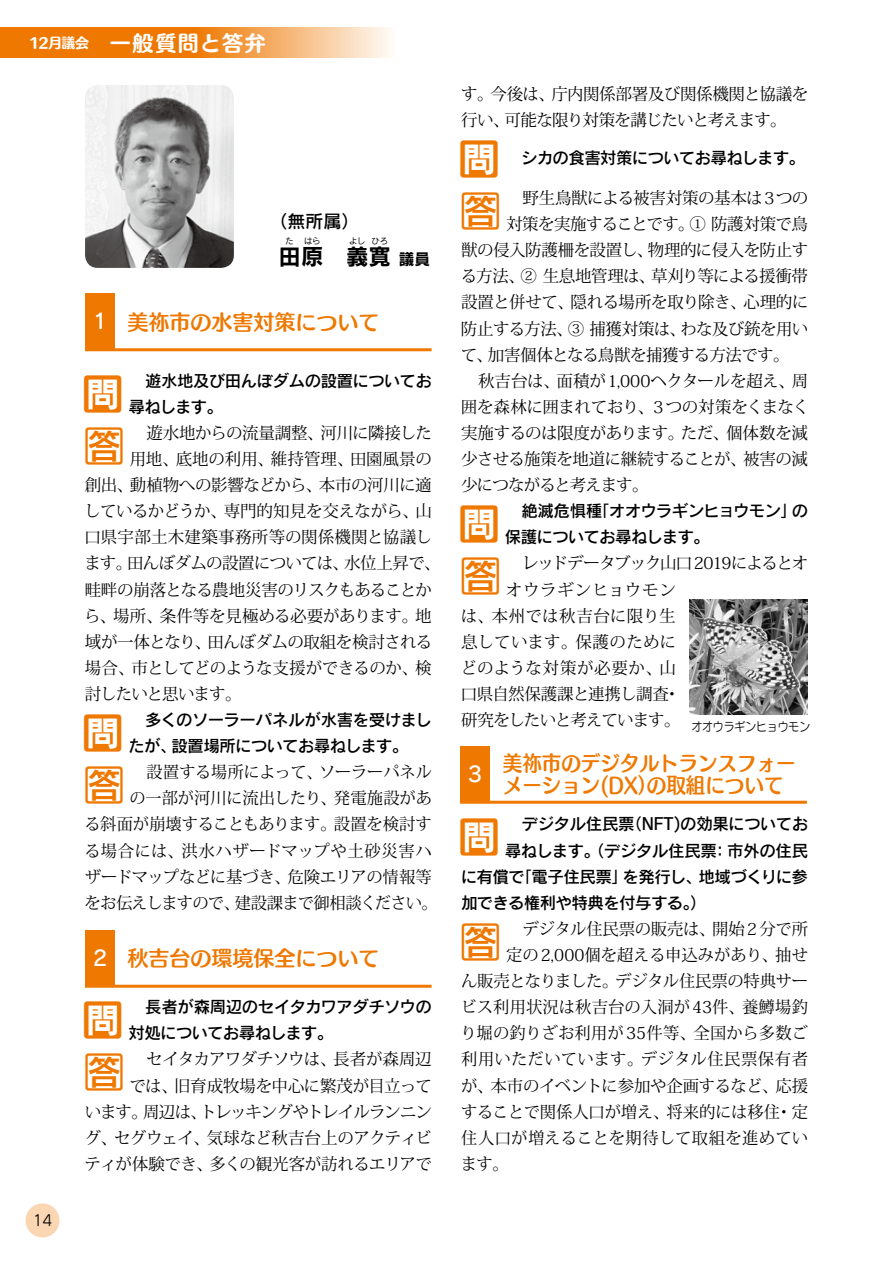
<style>
.page{position:relative;width:893px;height:1263px;background:#fff}
.page>*{position:absolute;margin:0;border:0;box-sizing:border-box;transform-origin:0 0}
.t1{font:42.6px "Rodin Pro DB";color:#ee7800}
.t2{font:22.5px "Rodin Pro B";color:#000}
.t3{font:21px/22.5px "Humming Std B";color:#ee7800;scale:.93 1}
.t4{font:21px "Humming Std B";color:#ee7800}
.t5{font:21px "Humming Std E";letter-spacing:.08em;color:#fff}
.t6{font:21px "Rodin Pro DB";color:#fff}
.t7{font:18px "Rodin Pro DB";color:#000}
.t8{font:16.5px/26.1px "Koz Min Pro";letter-spacing:-.02em;color:#000;text-align:right}
.t9{font:16.5px/26.1px "Rodin Pro DB";letter-spacing:-.04em;color:#000}
.t10{font:16.5px "Koz Min Pro";letter-spacing:.01em;color:#000}
.t11{font:16.5px "Koz Min Pro";letter-spacing:-.05em;color:#000}
.t12{font:16.5px "Koz Min Pro";letter-spacing:-.06em;color:#000}
.t13{font:16.5px "Koz Min Pro";color:#000}
.t14{font:16.5px "Koz Min Pro";letter-spacing:.035em;color:#000}
.t15{font:16.5px "Koz Min Pro";letter-spacing:.015em;color:#000}
.t16{font:16.5px "Koz Min Pro";letter-spacing:-.04em;color:#000}
.t17{font:16.5px "Koz Min Pro";letter-spacing:.005em;color:#000}
.t18{font:16.5px "Koz Min Pro";letter-spacing:.02em;color:#000}
.t19{font:16.5px "Koz Min Pro";letter-spacing:-.055em;color:#000}
.t20{font:16.5px "Koz Min Pro";letter-spacing:.04em;color:#000}
.t21{font:15.75px "Rodin Pro B";color:#000}
.t22{font:15px "Seurat Pro M";color:#000}
.t23{font:12px "Seurat Pro M";color:#000;scale:.9 1}
.t24{font:8.25px "Rodin Pro B";color:#000}
.s1{font-size:13.8px}
.s2{font-family:"Rodin Pro DB";color:#fff}
</style>
<div class="page">
<div style="left:26px;top:1203px;width:34px;height:34px;background:#fad6b3;border-radius:50%"></div>
<svg style="left:0;top:28px;width:390px;height:29px;background:#f2983d"></svg>
<div style="left:85px;top:293px;width:30px;height:57px;background:#ee7800"></div>
<hr style="left:85px;top:348px;width:347px;height:3px;background:#ee7800">
<div style="left:85px;top:930px;width:30px;height:56px;background:#ee7800"></div>
<hr style="left:85px;top:985px;width:347px;height:3px;background:#ee7800">
<div style="left:460px;top:746px;width:30px;height:56px;background:#ee7800"></div>
<hr style="left:460px;top:801px;width:347px;height:3px;background:#ee7800">
<img style="left:85px;top:85px;width:149px;height:183px">
<img style="left:689px;top:599px;width:119px;height:115px">
<p class="t5" style="left:29px;top:27px;width:238px"><span class="s1">12月議会</span>　一般質問と答弁</p>
<p class="t7" style="left:270px;top:209px;width:91px">（無所属）</p>
<h2 class="t2" style="left:279px;top:242px;width:46px">田原</h2>
<p class="t24" style="left:286px;top:236px;width:10px">た</p>
<p class="t24" style="left:304px;top:236px;width:18px">はら</p>
<p class="t24" style="left:349px;top:236px;width:18px">よし</p>
<p class="t24" style="left:372px;top:236px;width:18px">ひろ</p>
<h2 class="t2" style="left:346px;top:242px;width:47px">義寛</h2>
<p class="t21" style="left:399px;top:248px;width:33px">議員</p>
<p class="t4" style="left:93px;top:306px;width:288px"><span class="s2">1</span> 美祢市の水害対策について</p>
<h1 class="t1" style="left:82px;top:365px;width:44px">問</h1>
<p class="t9" style="left:128px;top:367px;width:305px">　遊水地及び田んぼダムの設置についてお尋ねします。</p>
<h1 class="t1" style="left:83px;top:417px;width:44px">答</h1>
<p class="t8" style="left:130px;top:419px;width:304px">　遊水地からの流量調整、河川に隣接した</p>
<p class="t13" style="left:130px;top:447px;width:304px">用地、底地の利用、維持管理、田園風景の</p>
<p class="t8" style="left:85px;top:471px;width:348px">創出、動植物への影響などから、本市の河川に適</p>
<p class="t8" style="left:84px;top:497px;width:349px">しているかどうか、専門的知見を交えながら、山</p>
<p class="t10" style="left:84px;top:526px;width:349px">口県宇部土木建築事務所等の関係機関と協議し</p>
<p class="t16" style="left:84px;top:552px;width:358px">ます。田んぼダムの設置については、水位上昇で、</p>
<p class="t11" style="left:85px;top:578px;width:349px">畦畔の崩落となる農地災害のリスクもあることか</p>
<p class="t8" style="left:84px;top:602px;width:349px">ら、場所、条件等を見極める必要があります。地</p>
<p class="t8" style="left:85px;top:628px;width:349px">域が一体となり、田んぼダムの取組を検討される</p>
<p class="t8" style="left:85px;top:654px;width:348px">場合、市としてどのような支援ができるのか、検</p>
<p class="t12" style="left:85px;top:682px;width:158px">討したいと思います。</p>
<h1 class="t1" style="left:82px;top:705px;width:44px">問</h1>
<p class="t9" style="left:128px;top:706px;width:305px">　多くのソーラーパネルが水害を受けましたが、設置場所についてお尋ねします。</p>
<h1 class="t1" style="left:83px;top:757px;width:44px">答</h1>
<p class="t8" style="left:130px;top:758px;width:303px">　設置する場所によって、ソーラーパネル</p>
<p class="t8" style="left:129px;top:785px;width:304px">の一部が河川に流出したり、発電施設があ</p>
<p class="t8" style="left:84px;top:811px;width:349px">る斜面が崩壊することもあります。設置を検討す</p>
<p class="t14" style="left:84px;top:839px;width:349px">る場合には、洪水ハザードマップや土砂災害ハ</p>
<p class="t8" style="left:85px;top:863px;width:349px">ザードマップなどに基づき、危険エリアの情報等</p>
<p class="t11" style="left:85px;top:891px;width:355px">をお伝えしますので、建設課まで御相談ください。</p>
<p class="t4" style="left:93px;top:942px;width:288px"><span class="s2">2</span> 秋吉台の環境保全について</p>
<p class="t22" style="left:33px;top:1210px;width:21px">14</p>
<h1 class="t1" style="left:82px;top:992px;width:44px">問</h1>
<p class="t9" style="left:128px;top:993px;width:305px">　長者が森周辺のセイタカワアダチソウの対処についてお尋ねします。</p>
<h1 class="t1" style="left:83px;top:1044px;width:44px">答</h1>
<p class="t8" style="left:84px;top:1046px;width:349px">　セイタカアワダチソウは、長者が森周辺<br>では、旧育成牧場を中心に繁茂が目立って<br>います。周辺は、トレッキングやトレイルランニング、セグウェイ、気球など秋吉台上のアクティビティが体験でき、多くの観光客が訪れるエリアで</p>
<p class="t8" style="left:461px;top:80px;width:349px;text-align:left">す。今後は、庁内関係部署及び関係機関と協議を行い、可能な限り対策を講じたいと考えます。</p>
<h1 class="t1" style="left:458px;top:130px;width:44px">問</h1>
<p class="t9" style="left:505px;top:144px;width:301px">　シカの食害対策についてお尋ねします。</p>
<h1 class="t1" style="left:459px;top:183px;width:44px">答</h1>
<p class="t8" style="left:506px;top:184px;width:304px">　野生鳥獣による被害対策の基本は３つの</p>
<p class="t8" style="left:506px;top:210px;width:304px">対策を実施することです。① 防護対策で鳥</p>
<p class="t8" style="left:461px;top:236px;width:349px">獣の侵入防護柵を設置し、物理的に侵入を防止す</p>
<p class="t8" style="left:461px;top:263px;width:349px">る方法、② 生息地管理は、草刈り等による援衝帯</p>
<p class="t8" style="left:461px;top:289px;width:349px">設置と併せて、隠れる場所を取り除き、心理的に</p>
<p class="t8" style="left:461px;top:315px;width:349px">防止する方法、③ 捕獲対策は、わな及び銃を用い</p>
<p class="t8" style="left:461px;top:341px;width:330px">て、加害個体となる鳥獣を捕獲する方法です。</p>
<p class="t8" style="left:461px;top:367px;width:348px">　秋吉台は、面積が1,000ヘクタールを超え、周</p>
<p class="t8" style="left:461px;top:393px;width:350px">囲を森林に囲まれており、３つの対策をくまなく</p>
<p class="t8" style="left:461px;top:419px;width:348px">実施するのは限度があります。ただ、個体数を減</p>
<p class="t8" style="left:461px;top:445px;width:348px">少させる施策を地道に継続することが、被害の減</p>
<p class="t19" style="left:461px;top:473px;width:189px">少につながると考えます。</p>
<h1 class="t1" style="left:458px;top:496px;width:44px">問</h1>
<p class="t9" style="left:505px;top:497px;width:305px">　絶滅危惧種「オオウラギンヒョウモン」の保護についてお尋ねします。</p>
<h1 class="t1" style="left:459px;top:548px;width:44px">答</h1>
<p class="t12" style="left:506px;top:552px;width:304px">　レッドデータブック山口2019によるとオ</p>
<p class="t20" style="left:506px;top:578px;width:172px">オウラギンヒョウモン</p>
<p class="t15" style="left:461px;top:604px;width:216px">は、本州では秋吉台に限り生</p>
<p class="t10" style="left:461px;top:630px;width:216px">息しています。保護のために</p>
<p class="t14" style="left:460px;top:656px;width:217px">どのような対策が必要か、山</p>
<p class="t8" style="left:461px;top:680px;width:221px">口県自然保護課と連携し調査・</p>
<p class="t12" style="left:461px;top:708px;width:221px">研究をしたいと考えています。</p>
<p class="t23" style="left:691px;top:718px;width:134px">オオウラギンヒョウモン</p>
<p class="t6" style="left:468px;top:760px;width:16px">3</p>
<p class="t3" style="left:503px;top:751px;width:317px">美祢市のデジタルトランスフォーメーション(DX）の取組について</p>
<h1 class="t1" style="left:458px;top:809px;width:44px">問</h1>
<p class="t9" style="left:505px;top:810px;width:305px">　デジタル住民票（NFT)の効果についてお</p>
<p class="t9" style="left:505px;top:836px;width:305px">尋ねします。（デジタル住民票：市外の住民</p>
<p class="t9" style="left:461px;top:863px;width:349px">に有償で「電子住民票」を発行し、地域づくりに参</p>
<p class="t9" style="left:461px;top:889px;width:247px">加できる権利や特典を付与する。）</p>
<h1 class="t1" style="left:459px;top:913px;width:44px">答</h1>
<p class="t8" style="left:506px;top:915px;width:303px">　デジタル住民票の販売は、開始２分で所</p>
<p class="t13" style="left:506px;top:943px;width:303px">定の2,000個を超える申込みがあり、抽せ</p>
<p class="t8" style="left:461px;top:967px;width:349px">ん販売となりました。デジタル住民票の特典サー</p>
<p class="t17" style="left:461px;top:995px;width:349px">ビス利用状況は秋吉台の入洞が43件、養鱒場釣</p>
<p class="t10" style="left:461px;top:1021px;width:349px">り堀の釣りざお利用が35件等、全国から多数ご</p>
<p class="t18" style="left:461px;top:1048px;width:348px">利用いただいています。デジタル住民票保有者</p>
<p class="t8" style="left:461px;top:1072px;width:348px">が、本市のイベントに参加や企画するなど、応援</p>
<p class="t8" style="left:461px;top:1098px;width:348px">することで関係人口が増え、将来的には移住・定</p>
<p class="t15" style="left:461px;top:1126px;width:348px">住人口が増えることを期待して取組を進めてい</p>
<p class="t8" style="left:461px;top:1150px;width:49px">ます。</p>
</div>
